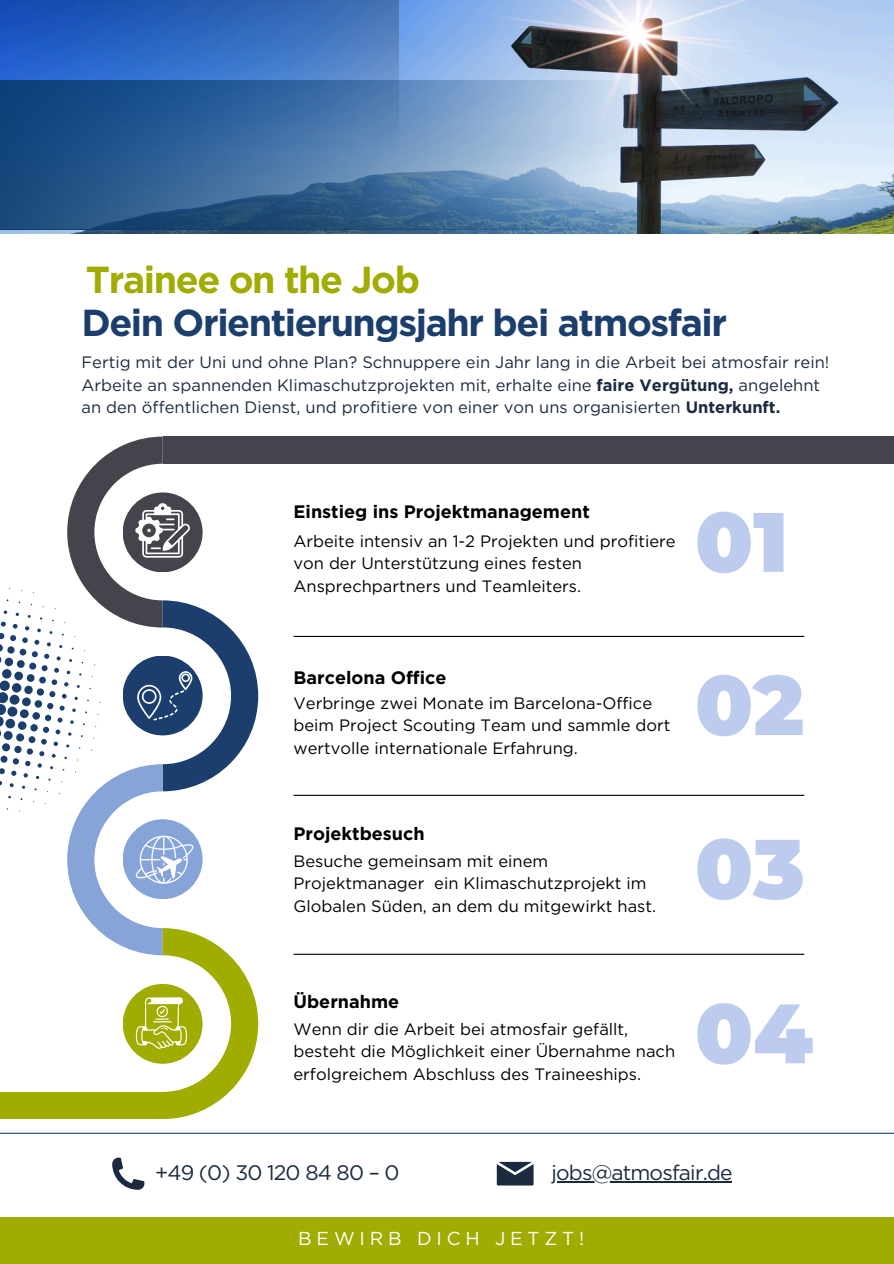
<style>
.page{position:relative;width:894px;height:1264px;background:#fff}
.page>*{position:absolute;margin:0;border:0;box-sizing:border-box;transform-origin:0 0}
.t1{font:900 84px "Montserrat";color:#bdcbef}
.t2{font:700 37.5px "Gotham";letter-spacing:-.04em;color:#1b3e6d}
.t3{font:700 37.5px "Gotham";letter-spacing:-.04em;color:#a0ac00}
.t4{font:21px "Gotham";letter-spacing:-.04em;color:#1b2a3f}
.t5{font:18.75px "Gotham";letter-spacing:.26em;color:#fff}
.t6{font:700 18px "Gotham";color:#000}
.t7{font:16.5px/22.5px "Gotham";color:#000}
.t8{font:16.5px/22.5px "Gotham";color:#1b2a3f}
.s1{font-weight:700}
</style>
<div class="page">
<div style="left:163px;top:436px;width:730px;height:28px;background:#44444c"></div>
<div style="left:0;top:1092px;width:165px;height:27px;background:#a0ac00"></div>
<img style="left:0;top:0;width:893px;height:233px">
<svg style="left:0;top:0;width:398px;height:80px;background:#326ac1"></svg>
<svg style="left:0;top:80px;width:728px;height:150px;background:#50769f"></svg>
<hr style="left:293px;top:953px;width:511px;height:1px;background:#000">
<hr style="left:293px;top:794px;width:511px;height:2px;background:#000">
<hr style="left:293px;top:636px;width:511px;height:1px;background:#000">
<div style="left:0;top:1216px;width:893px;height:47px;background:#a0ac00"></div>
<svg style="left:496px;top:1161px;width:37px;height:24px"></svg>
<svg style="left:112px;top:1157px;width:32px;height:32px"></svg>
<hr style="left:0;top:1132px;width:893px;height:1px;background:#1b3e6d">
<hr style="left:551px;top:1180px;width:180px;height:2px;background:#1b2a3f">
<svg style="left:0;top:436px;width:258px;height:682px"></svg>
<p class="t3" style="left:86px;top:257px;width:335px">Trainee on the Job</p>
<p class="t2" style="left:81px;top:299px;width:647px">Dein Orientierungsjahr bei atmosfair</p>
<p class="t8" style="left:81px;top:351px;width:749px">Fertig mit der Uni und ohne Plan? Schnuppere ein Jahr lang in die Arbeit bei atmosfair rein!<br>Arbeite an spannenden Klimaschutzprojekten mit, erhalte eine <span class="s1">faire Vergütung,</span> angelehnt an den öffentlichen Dienst, und profitiere von einer von uns organisierten <span class="s1">Unterkunft.</span></p>
<p class="t6" style="left:293px;top:501px;width:298px">Einstieg ins Projektmanagement</p>
<p class="t7" style="left:293px;top:530px;width:383px">Arbeite intensiv an 1-2 Projekten und profitiere von der Unterstützung eines festen<br>Ansprechpartners und Teamleiters.</p>
<p class="t1" style="left:694px;top:490px;width:95px">01</p>
<p class="t6" style="left:293px;top:666px;width:154px">Barcelona Office</p>
<h1 class="t7" style="left:293px;top:691px;width:378px">Verbringe zwei Monate im Barcelona-Office beim Project Scouting Team und sammle dort wertvolle internationale Erfahrung.</h1>
<p class="t1" style="left:694px;top:653px;width:111px">02</p>
<p class="t6" style="left:293px;top:822px;width:133px">Projektbesuch</p>
<p class="t7" style="left:293px;top:849px;width:364px">Besuche gemeinsam mit einem<br>Projektmanager ein Klimaschutzprojekt im<br>Globalen Süden, an dem du mitgewirkt hast.</p>
<p class="t1" style="left:694px;top:817px;width:111px">03</p>
<p class="t6" style="left:293px;top:990px;width:107px">Übernahme</p>
<h4 class="t7" style="left:293px;top:1017px;width:383px">Wenn dir die Arbeit bei atmosfair gefällt, besteht die Möglichkeit einer Übernahme nach erfolgreichem Abschluss des Traineeships.</h4>
<h1 class="t1" style="left:694px;top:981px;width:119px">04</h1>
<h4 class="t4" style="left:155px;top:1159px;width:246px">+49 (0) 30 120 84 80 – 0</h4>
<p class="t4" style="left:551px;top:1159px;width:183px">jobs@atmosfair.de</p>
<p class="t5" style="left:298px;top:1227px;width:287px">BEWIRB DICH JETZT!</p>
</div>
